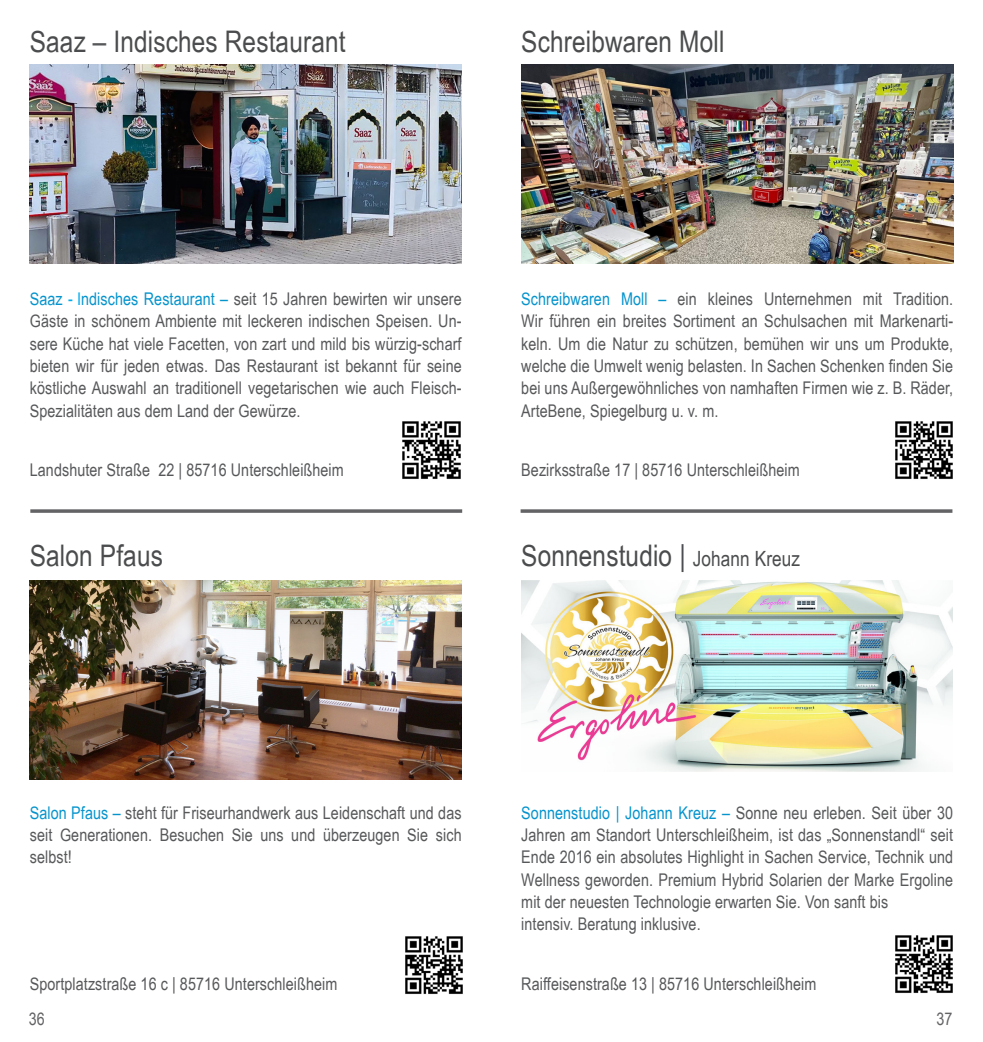
<style>
.page{position:relative;width:983px;height:1042px;background:#fff}
.page>*{position:absolute;margin:0;border:0;box-sizing:border-box;transform-origin:0 0}
.Copy{font:29.75px "USH Arial Narrow";letter-spacing:.005em;color:#4b4c4d}
.Copy-2{font:17.5px/22.4px "USH Arial Narrow";letter-spacing:.005em;color:#57585a;text-align:justify}
.t1{font:17.5px "USH Arial Narrow";color:#636366}
.s1{color:#57585a}
.s2{color:#0694cd}
.s3{color:#00aeef}
.s4{font-size:21px}
</style>
<div class="page">
<img style="left:30px;top:64px;width:431px;height:199px">
<img style="left:402px;top:421px;width:59px;height:58px">
<img style="left:521px;top:64px;width:431px;height:199px">
<img style="left:30px;top:580px;width:431px;height:199px">
<img style="left:405px;top:936px;width:58px;height:58px">
<svg style="left:30px;top:509px;width:432px;height:4px;background:#767678"></svg>
<svg style="left:520px;top:509px;width:432px;height:4px;background:#767678"></svg>
<img style="left:521px;top:581px;width:431px;height:190px">
<img style="left:895px;top:421px;width:58px;height:58px">
<img style="left:895px;top:935px;width:58px;height:58px">
<p class="Copy" style="left:30px;top:20px;width:317px">Saaz <span class="s1">–</span> Indisches Restaurant</p>
<p class="Copy" style="left:521px;top:20px;width:205px">Schreibwaren Moll</p>
<p class="Copy-2" style="left:30px;top:287px;width:433px"><span class="s2">Saaz</span> <span class="s3">- I</span><span class="s2">ndisches Restaurant –</span> seit 15 Jahren bewirten wir unsere Gäste in schönem Ambiente mit leckeren indischen Speisen. Un&shy;sere Küche hat viele Facetten, von zart und mild bis würzig-scharf bieten wir für jeden etwas. Das Restaurant ist bekannt für seine köstliche Auswahl an traditionell vegetarischen wie auch Fleisch-Spezialitäten aus dem Land der Gewürze.</p>
<p class="Copy-2" style="left:521px;top:287px;width:433px"><span class="s2">Schreibwaren Moll –</span> ein kleines Unternehmen mit Tradition.<br>Wir führen ein breites Sortiment an Schulsachen mit Markenarti&shy;keln. Um die Natur zu schützen, bemühen wir uns um Produkte, welche die Umwelt wenig belasten. In Sachen Schenken finden Sie bei uns Außergewöhnliches von namhaften Firmen wie z. B. Räder, ArteBene, Spiegelburg u. v. m.</p>
<p class="Copy-2" style="left:30px;top:458px;width:315px">Landshuter Straße 22 | 85716 Unterschleißheim</p>
<p class="Copy-2" style="left:521px;top:458px;width:280px">Bezirksstraße 17 | 85716 Unterschleißheim</p>
<p class="Copy" style="left:30px;top:533px;width:135px">Salon Pfaus</p>
<p class="Copy" style="left:521px;top:533px;width:280px">Sonnenstudio | <span class="s4">Johann Kreuz</span></p>
<p class="Copy-2" style="left:30px;top:800px;width:433px"><span class="s2">Salon Pfaus –</span> steht für Friseurhandwerk aus Leidenschaft und das seit Generationen. Besuchen Sie uns und überzeugen Sie sich selbst!</p>
<p class="Copy-2" style="left:30px;top:972px;width:309px">Sportplatzstraße 16 c | 85716 Unterschleißheim</p>
<p class="Copy-2" style="left:521px;top:800px;width:433px"><span class="s2">Sonnenstudio | Johann Kreuz –</span> Sonne neu erleben. Seit über 30<br>Jahren am Standort Unterschleißheim, ist das „Sonnenstandl“ seit Ende 2016 ein absolutes Highlight in Sachen Service, Technik und Wellness geworden. Premium Hybrid Solarien der Marke Ergoline mit der neuesten Technologie erwarten Sie. Von sanft bis</p>
<p class="Copy-2" style="left:521px;top:912px;width:181px">intensiv. Beratung inklusive.</p>
<p class="Copy-2" style="left:521px;top:972px;width:297px">Raiffeisenstraße 13 | 85716 Unterschleißheim</p>
<p class="t1" style="left:29px;top:1005px;width:17px">36</p>
<p class="t1" style="left:936px;top:1005px;width:17px">37</p>
</div>
